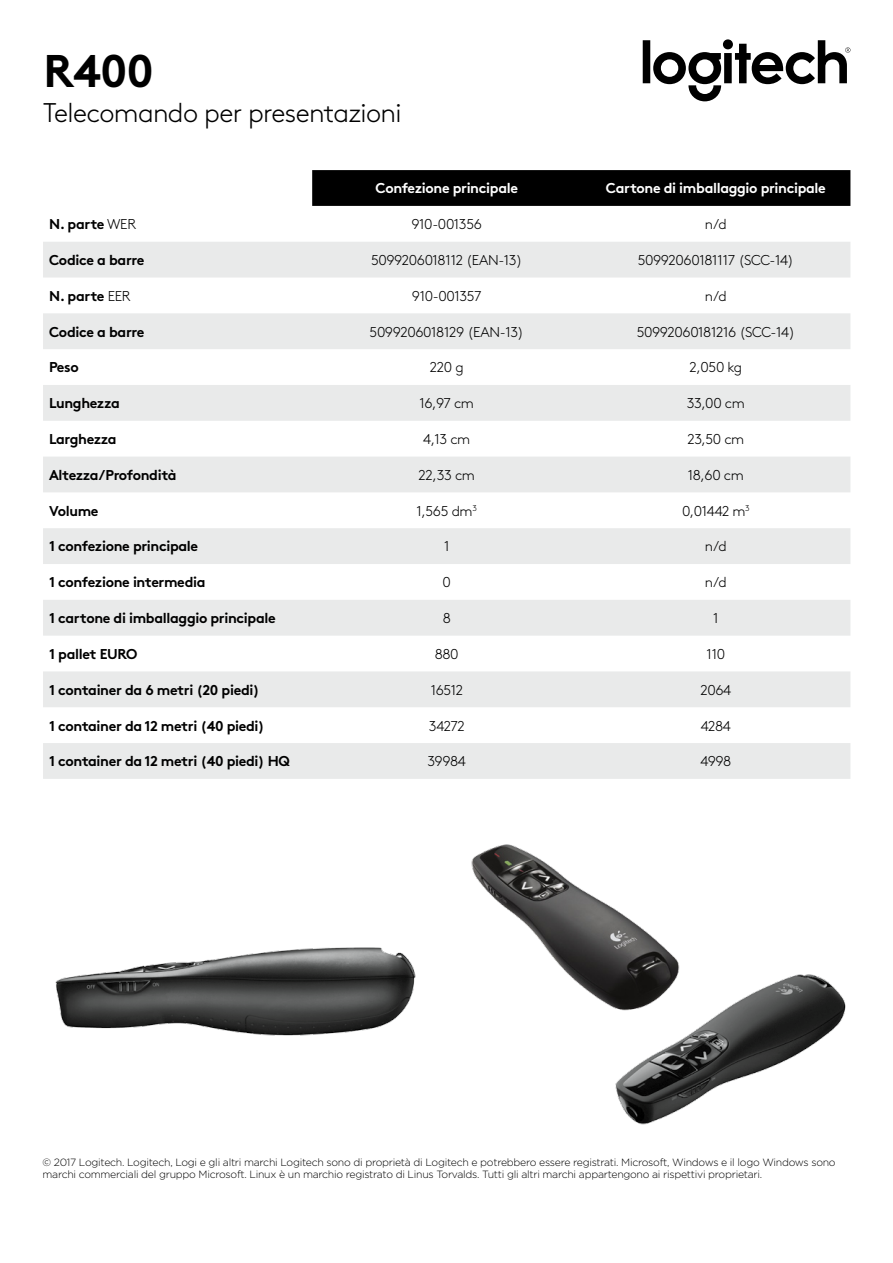
<style>
.page{position:relative;width:893px;height:1263px;background:#fff}
.page>*{position:absolute;margin:0;border:0;box-sizing:border-box;transform-origin:0 0}
.t1{font:700 45.75px "Brown Pro";color:#000}
.t2{font:300 27px "Brown Pro";letter-spacing:-.025em;color:#000}
.t3{font:700 14.25px "Brown Pro";letter-spacing:-.025em;color:#000}
.t4{font:300 14.25px "Brown Pro";letter-spacing:-.025em;color:#000}
.t5{font:700 14.25px "Brown Pro";letter-spacing:-.025em;color:#fff}
.t6{font:300 10.5px/12px "Gotham";letter-spacing:-.025em;color:#000}
.s1{font-weight:300}
</style>
<div class="page">
<svg style="left:643px;top:39px;width:207px;height:62px"></svg>
<img style="left:615px;top:974px;width:231px;height:151px">
<img style="left:471px;top:844px;width:225px;height:176px">
<img style="left:55px;top:947px;width:361px;height:89px">
<div style="left:312px;top:170px;width:538px;height:36px;background:#000"></div>
<svg style="left:43px;top:242px;width:807px;height:537px;fill:#e9eaea"></svg>
<h1 class="t1" style="left:43px;top:34px;width:112px">R400</h1>
<h2 class="t2" style="left:43px;top:92px;width:360px">Telecomando per presentazioni</h2>
<h3 class="t5" style="left:375px;top:177px;width:144px">Confezione principale</h3>
<h3 class="t5" style="left:606px;top:177px;width:221px">Cartone di imballaggio principale</h3>
<h3 class="t3" style="left:49px;top:213px;width:89px">N. parte <span class="s1">WER</span></h3>
<h3 class="t4" style="left:411px;top:214px;width:72px">910-001356</h3>
<h3 class="t4" style="left:705px;top:214px;width:24px">n/d</h3>
<h3 class="t3" style="left:49px;top:248px;width:97px">Codice a barre</h3>
<h3 class="t4" style="left:371px;top:249px;width:153px">5099206018112 (EAN-13)</h3>
<h3 class="t4" style="left:638px;top:249px;width:158px">50992060181117 (SCC-14)</h3>
<h3 class="t3" style="left:49px;top:284px;width:83px">N. parte <span class="s1">EER</span></h3>
<h3 class="t4" style="left:412px;top:285px;width:71px">910-001357</h3>
<h3 class="t4" style="left:705px;top:285px;width:24px">n/d</h3>
<h3 class="t3" style="left:49px;top:320px;width:97px">Codice a barre</h3>
<h3 class="t4" style="left:370px;top:321px;width:156px">5099206018129 (EAN-13)</h3>
<h3 class="t4" style="left:637px;top:321px;width:160px">50992060181216 (SCC-14)</h3>
<h3 class="t3" style="left:49px;top:356px;width:31px">Peso</h3>
<h3 class="t4" style="left:430px;top:357px;width:35px">220 g</h3>
<h3 class="t4" style="left:689px;top:357px;width:54px">2,050 kg</h3>
<h3 class="t3" style="left:49px;top:392px;width:72px">Lunghezza</h3>
<h3 class="t4" style="left:419px;top:393px;width:56px">16,97 cm</h3>
<h3 class="t4" style="left:687px;top:393px;width:59px">33,00 cm</h3>
<h3 class="t3" style="left:49px;top:427px;width:69px">Larghezza</h3>
<h3 class="t4" style="left:423px;top:429px;width:49px">4,13 cm</h3>
<h3 class="t4" style="left:687px;top:429px;width:58px">23,50 cm</h3>
<h3 class="t3" style="left:49px;top:463px;width:129px">Altezza/Profondità</h3>
<h3 class="t4" style="left:418px;top:464px;width:58px">22,33 cm</h3>
<h3 class="t4" style="left:688px;top:464px;width:57px">18,60 cm</h3>
<h3 class="t3" style="left:49px;top:499px;width:51px">Volume</h3>
<h3 class="t4" style="left:417px;top:500px;width:62px">1,565 dm<sup>3</sup></h3>
<h3 class="t4" style="left:682px;top:500px;width:69px">0,01442 m<sup>3</sup></h3>
<h3 class="t3" style="left:49px;top:535px;width:151px">1 confezione principale</h3>
<h3 class="t4" style="left:444px;top:536px;width:7px">1</h3>
<h3 class="t4" style="left:705px;top:536px;width:24px">n/d</h3>
<h3 class="t3" style="left:49px;top:571px;width:158px">1 confezione intermedia</h3>
<h3 class="t4" style="left:443px;top:572px;width:10px">0</h3>
<h3 class="t4" style="left:705px;top:572px;width:24px">n/d</h3>
<h3 class="t3" style="left:49px;top:606px;width:228px">1 cartone di imballaggio principale</h3>
<h3 class="t4" style="left:443px;top:608px;width:10px">8</h3>
<h3 class="t4" style="left:713px;top:608px;width:7px">1</h3>
<h3 class="t3" style="left:49px;top:642px;width:90px">1 pallet EURO</h3>
<h3 class="t4" style="left:435px;top:643px;width:25px">880</h3>
<h3 class="t4" style="left:706px;top:643px;width:20px">110</h3>
<h3 class="t3" style="left:49px;top:678px;width:212px">1 container da 6 metri (20 piedi)</h3>
<h3 class="t4" style="left:431px;top:679px;width:34px">16512</h3>
<h3 class="t4" style="left:700px;top:679px;width:32px">2064</h3>
<h3 class="t3" style="left:49px;top:714px;width:217px">1 container da 12 metri (40 piedi)</h3>
<h3 class="t4" style="left:429px;top:715px;width:38px">34272</h3>
<h3 class="t4" style="left:701px;top:715px;width:32px">4284</h3>
<h3 class="t3" style="left:49px;top:750px;width:242px">1 container da 12 metri (40 piedi) HQ</h3>
<h3 class="t4" style="left:427px;top:751px;width:40px">39984</h3>
<h3 class="t4" style="left:700px;top:751px;width:32px">4998</h3>
<p class="t6" style="left:43px;top:1156px;width:795px">© 2017 Logitech. Logitech, Logi e gli altri marchi Logitech sono di proprietà di Logitech e potrebbero essere registrati. Microsoft, Windows e il logo Windows sono marchi commerciali del gruppo Microsoft. Linux è un marchio registrato di Linus Torvalds. Tutti gli altri marchi appartengono ai rispettivi proprietari.</p>
</div>
